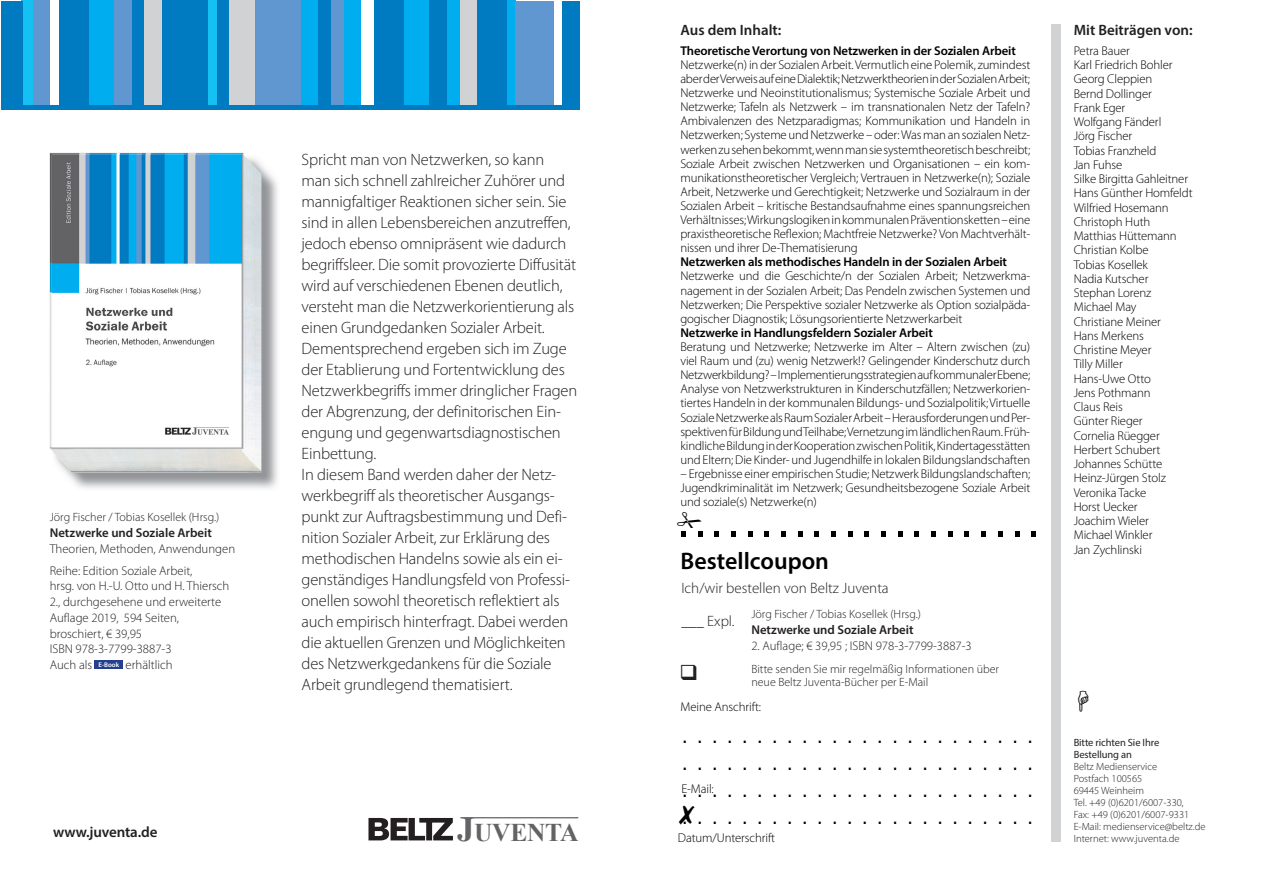
<style>
.page{position:relative;width:1263px;height:893px;background:#fff}
.page>*{position:absolute;margin:0;border:0;box-sizing:border-box;transform-origin:0 0}
.t1{font:300 60px "Helvetica";color:#000}
.t2{font:300 27px/27px "Helvetica";color:#000;text-align:justify}
.t3{font:700 25.5px "Times New Roman";letter-spacing:-.01em;color:#636366}
.t4{font:600 24px "Myriad Pro";color:#000}
.t5{font:300 16.5px/21px "Myriad Pro";letter-spacing:-.01em;color:#231f20}
.t6{font:600 15px "Myriad Pro";color:#231f20}
.t7{font:300 15px "Myriad Pro";color:#231f20}
.t8{font:300 12.75px/14.2px "Myriad Pro";letter-spacing:-.01em;color:#000;text-align:justify}
.t9{font:300 12.75px/15.8px "Myriad Pro";color:#231f20}
.t10{font:600 12.75px "Myriad Pro";letter-spacing:-.01em;color:#000}
.t11{font:600 12.75px "Myriad Pro";color:#231f20}
.t12{font:300 12px "Myriad Pro";color:#231f20}
.t13{font:300 10.5px/12px "Myriad Pro";color:#231f20}
.t14{font:10.5px/12px "Myriad Pro";letter-spacing:-.01em;color:#231f20}
.s1{font-weight:600;font-size:6.75px;color:#fff}
.s2{font-size:34.5px}
</style>
<div class="page">
<div style="left:1051px;top:24px;width:9px;height:818px;background:#d1d2d4"></div>
<hr style="left:460px;top:817px;width:118px;height:1px;background:#636366">
<svg style="left:368px;top:818px;width:85px;height:22px"></svg>
<div style="left:95px;top:661px;width:28px;height:8px;background:#253f8e"></div>
<div style="left:254px;top:1px;width:47px;height:105px;background:#6197d0"></div>
<div style="left:229px;top:1px;width:25px;height:105px;background:#d1d2d4"></div>
<div style="left:216px;top:1px;width:13px;height:105px;background:#007ac0"></div>
<div style="left:208px;top:1px;width:8px;height:105px;background:#15c0f2"></div>
<div style="left:161px;top:1px;width:47px;height:105px;background:#007ac0"></div>
<div style="left:144px;top:1px;width:17px;height:105px;background:#d1d2d4"></div>
<div style="left:131px;top:1px;width:13px;height:105px;background:#007ac0"></div>
<div style="left:89px;top:1px;width:25px;height:105px;background:#00aeef"></div>
<div style="left:32px;top:1px;width:17px;height:105px;background:#6197d0"></div>
<div style="left:59px;top:1px;width:30px;height:105px;background:#007ac0"></div>
<div style="left:476px;top:1px;width:31px;height:105px;background:#007ac0"></div>
<div style="left:21px;top:1px;width:11px;height:105px;background:#15c0f2"></div>
<div style="left:114px;top:1px;width:17px;height:105px;background:#6197d0"></div>
<div style="left:301px;top:1px;width:17px;height:105px;background:#00aeef"></div>
<div style="left:318px;top:1px;width:13px;height:105px;background:#007ac0"></div>
<div style="left:459px;top:1px;width:17px;height:105px;background:#d1d2d4"></div>
<div style="left:447px;top:1px;width:13px;height:105px;background:#00aeef"></div>
<div style="left:404px;top:1px;width:26px;height:105px;background:#00aeef"></div>
<div style="left:344px;top:1px;width:17px;height:105px;background:#00aeef"></div>
<div style="left:374px;top:1px;width:30px;height:105px;background:#007ac0"></div>
<div style="left:331px;top:1px;width:13px;height:105px;background:#6197d0"></div>
<div style="left:430px;top:1px;width:17px;height:105px;background:#007ac0"></div>
<div style="left:507px;top:1px;width:8px;height:105px;background:#00aeef"></div>
<div style="left:515px;top:1px;width:39px;height:104px;background:#6197d0"></div>
<div style="left:2px;top:1px;width:21px;height:106px;background:#007ac0"></div>
<div style="left:563px;top:1px;width:17px;height:105px;background:#007ac0"></div>
<div style="left:2px;top:105px;width:578px;height:5px;background:#007ac0"></div>
<img style="left:66px;top:164px;width:212px;height:325px">
<img style="left:50px;top:153px;width:194px;height:49px">
<img style="left:50px;top:202px;width:2px;height:248px">
<img style="left:52px;top:155px;width:209px;height:318px">
<p class="t12" style="left:50px;top:511px;width:171px">Jörg Fischer / Tobias Kosellek (Hrsg.)</p>
<p class="t11" style="left:50px;top:525px;width:164px">Netzwerke und Soziale Arbeit</p>
<p class="t9" style="left:50px;top:538px;width:187px;line-height:21.8px">Theorien, Methoden, Anwendungen<br>Reihe: Edition Soziale Arbeit,</p>
<p class="t9" style="left:50px;top:578px;width:181px">hrsg. von H.-U. Otto und H. Thiersch<br>2., durchgesehene und erweiterte<br>Auflage 2019, 594 Seiten, broschiert, € 39,95<br>ISBN 978-3-7799-3887-3<br>Auch als <span class="s1">E-Book</span> erhältlich</p>
<p class="t5" style="left:302px;top:149px;width:277px">Spricht man von Netzwerken, so kann man sich schnell zahlreicher Zuhörer und mannigfaltiger Reaktionen sicher sein. Sie sind in allen Lebensbereichen anzutreffen, jedoch ebenso omnipräsent wie dadurch begriffsleer. Die somit provozierte Diffusität wird auf verschiedenen Ebenen deutlich, versteht man die Netzwerkorientierung als einen Grundgedanken Sozialer Arbeit.<br>Dementsprechend ergeben sich im Zuge der Etablierung und Fortentwicklung des Netzwerkbegriffs immer dringlicher Fragen der Abgrenzung, der definitorischen Ein&shy;engung und gegenwartsdiagnostischen Einbettung.<br>In diesem Band werden daher der Netz&shy;werkbegriff als theoretischer Ausgangs&shy;punkt zur Auftragsbestimmung und Defi&shy;nition Sozialer Arbeit, zur Erklärung des methodischen Handelns sowie als ein ei&shy;genständiges Handlungsfeld von Professi&shy;onellen sowohl theoretisch reflektiert als auch empirisch hinterfragt. Dabei werden die aktuellen Grenzen und Möglichkeiten des Netzwerkgedankens für die Soziale Arbeit grundlegend thematisiert.</p>
<p class="t6" style="left:53px;top:822px;width:106px">www.juventa.de</p>
<h3 class="t3" style="left:457px;top:814px;width:123px"><span class="s2">J</span>UVENTA</h3>
<p class="t6" style="left:681px;top:21px;width:102px">Aus dem Inhalt:</p>
<p class="t6" style="left:1074px;top:21px;width:120px">Mit Beiträgen von:</p>
<p class="t10" style="left:680px;top:42px;width:337px">Theoretische Verortung von Netzwerken in der Sozialen Arbeit</p>
<p class="t8" style="left:680px;top:58px;width:351px">Netzwerke(n) in der Sozialen Arbeit. Vermutlich eine Polemik, zumindest aber der Verweis auf eine Dialektik; Netzwerktheorien in der Sozialen Arbeit; Netzwerke und Neoinstitutionalismus; Systemische Soziale Arbeit und Netzwerke; Tafeln als Netzwerk – im transnationalen Netz der Tafeln?<br>Ambivalenzen des Netzparadigmas; Kommunikation und Handeln in Netzwerken; Systeme und Netzwerke – oder: Was man an sozialen Netz&shy;werken zu sehen bekommt, wenn man sie systemtheoretisch beschreibt; Soziale Arbeit zwischen Netzwerken und Organisationen – ein kom&shy;munikationstheoretischer Vergleich; Vertrauen in Netzwerke(n); Soziale Arbeit, Netzwerke und Gerechtigkeit; Netzwerke und Sozialraum in der Sozialen Arbeit – kritische Bestandsaufnahme eines spannungsreichen Verhältnisses; Wirkungslogiken in kommunalen Präventionsketten – eine praxistheoretische Reflexion; Machtfreie Netzwerke? Von Machtverhält&shy;nissen und ihrer De-Thematisierung</p>
<p class="t10" style="left:680px;top:254px;width:328px">Netzwerken als methodisches Handeln in der Sozialen Arbeit</p>
<p class="t8" style="left:680px;top:269px;width:351px">Netzwerke und die Geschichte/n der Sozialen Arbeit; Netzwerkma&shy;nagement in der Sozialen Arbeit; Das Pendeln zwischen Systemen und Netzwerken; Die Perspektive sozialer Netzwerke als Option sozialpäda&shy;gogischer Diagnostik; Lösungsorientierte Netzwerkarbeit</p>
<p class="t10" style="left:680px;top:324px;width:254px">Netzwerke in Handlungsfeldern Sozialer Arbeit</p>
<p class="t8" style="left:680px;top:340px;width:351px">Beratung und Netzwerke; Netzwerke im Alter – Altern zwischen (zu) viel Raum und (zu) wenig Netzwerk!? Gelingender Kinderschutz durch Netzwerkbildung? – Implementierungsstrategien auf kommunaler Ebene; Analyse von Netzwerkstrukturen in Kinderschutzfällen; Netzwerkorien&shy;tiertes Handeln in der kommunalen Bildungs- und Sozialpolitik; Virtuelle Soziale Netzwerke als Raum Sozialer Arbeit – Herausforderungen und Per&shy;spektiven für Bildung und Teilhabe; Vernetzung im ländlichen Raum. Früh&shy;kindliche Bildung in der Kooperation zwischen Politik, Kindertagesstätten und Eltern; Die Kinder- und Jugendhilfe in lokalen Bildungslandschaften</p>
<p class="t8" style="left:680px;top:467px;width:351px">– Ergebnisse einer empirischen Studie; Netzwerk Bildungslandschaften; Jugendkriminalität im Netzwerk; Gesundheitsbezogene Soziale Arbeit und soziale(s) Netzwerke(n)</p>
<h1 class="t1" style="left:675px;top:478px;width:368px">......................</h1>
<h3 class="t4" style="left:681px;top:545px;width:150px">Bestellcoupon</h3>
<p class="t7" style="left:681px;top:579px;width:209px">Ich/wir bestellen von Beltz Juventa</p>
<p class="t7" style="left:681px;top:612px;width:55px">___ Expl.</p>
<p class="t12" style="left:751px;top:607px;width:171px">Jörg Fischer / Tobias Kosellek (Hrsg.)</p>
<p class="t11" style="left:751px;top:621px;width:164px">Netzwerke und Soziale Arbeit</p>
<p class="t9" style="left:751px;top:638px;width:222px">2. Auflage; € 39,95 ; ISBN 978-3-7799-3887-3</p>
<p class="t12" style="left:751px;top:662px;width:249px">Bitte senden Sie mir regelmäßig Informationen über</p>
<p class="t12" style="left:751px;top:676px;width:178px">neue Beltz Juventa-Bücher per E-Mail</p>
<p class="t8" style="left:681px;top:700px;width:82px">Meine Anschrift:</p>
<h2 class="t2" style="left:681px;top:719px;width:354px">. . . . . . . . . . . . . . . . . . . . . . . . . . . . . . . . . . . . . . . . . . . . . . . . . . . . . . . . . . . . . . . . . . . . . . . . . . . . . . . . . . . . . . . . . . . . . . . .</h2>
<p class="t8" style="left:678px;top:831px;width:99px">Datum/Unterschrift</p>
<p class="t8" style="left:681px;top:782px;width:34px">E-Mail:</p>
<p class="t8" style="left:1074px;top:44px;width:120px;text-align:left">Petra Bauer<br>Karl Friedrich Bohler<br>Georg Cleppien<br>Bernd Dollinger<br>Frank Eger<br>Wolfgang Fänderl<br>Jörg Fischer<br>Tobias Franzheld<br>Jan Fuhse<br>Silke Birgitta Gahleitner<br>Hans Günther Homfeldt<br>Wilfried Hosemann<br>Christoph Huth<br>Matthias Hüttemann<br>Christian Kolbe<br>Tobias Kosellek<br>Nadia Kutscher<br>Stephan Lorenz<br>Michael May<br>Christiane Meiner<br>Hans Merkens<br>Christine Meyer<br>Tilly Miller<br>Hans-Uwe Otto<br>Jens Pothmann<br>Claus Reis<br>Günter Rieger<br>Cornelia Rüegger<br>Herbert Schubert<br>Johannes Schütte<br>Heinz-Jürgen Stolz<br>Veronika Tacke<br>Horst Uecker<br>Joachim Wieler<br>Michael Winkler<br>Jan Zychlinski</p>
<p class="t14" style="left:1074px;top:736px;width:87px">Bitte richten Sie Ihre<br>Bestellung an</p>
<p class="t13" style="left:1074px;top:761px;width:133px">Beltz Medienservice<br>Postfach 100565<br>69445 Weinheim<br>Tel. +49 (0)6201/6007-330,<br>Fax: +49 (0)6201/6007-9331<br>E-Mail: medienservice@beltz.de<br>Internet: www.juventa.de</p>
</div>
